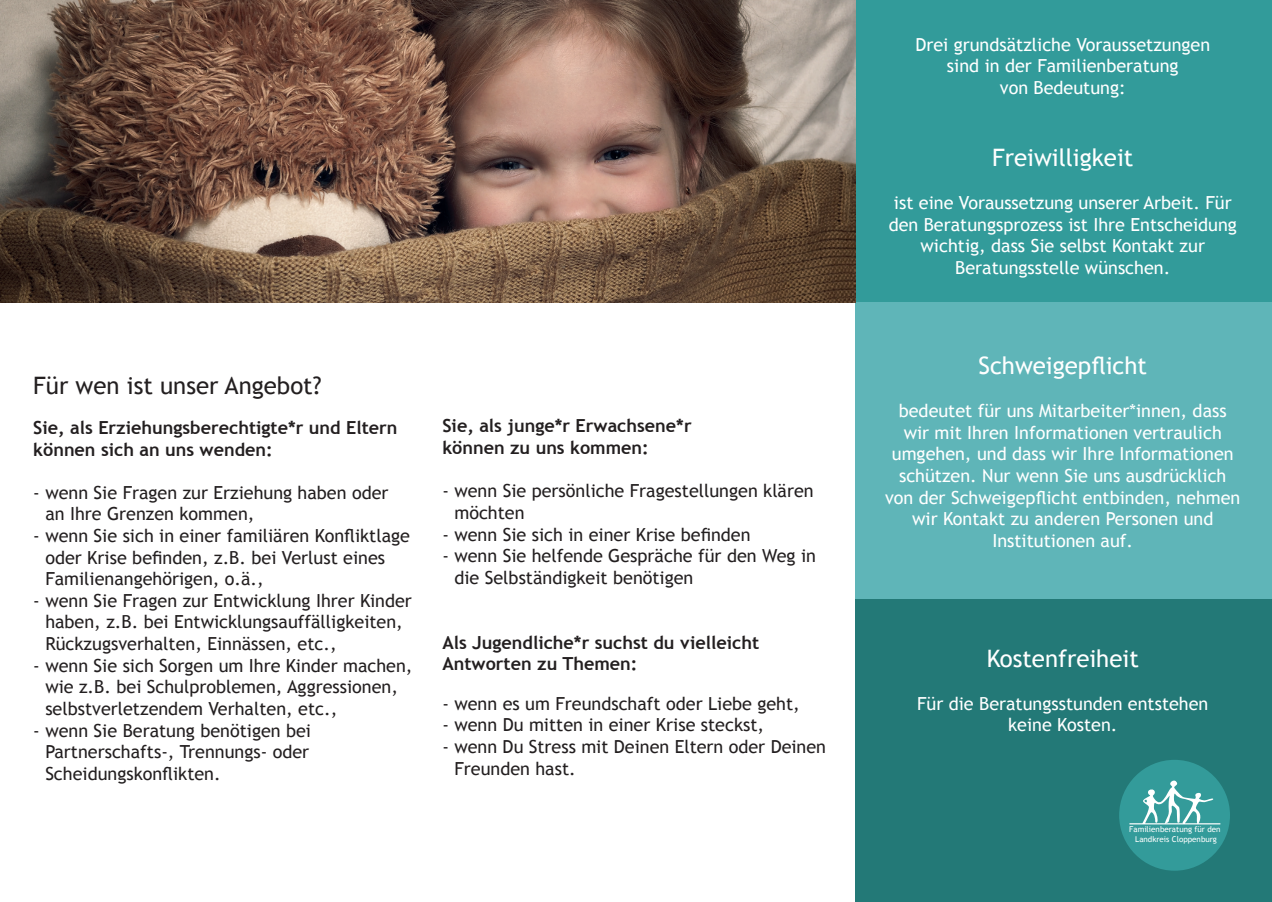
<style>
.page{position:relative;width:1272px;height:902px;background:#fff}
.page>*{position:absolute;margin:0;border:0;box-sizing:border-box;transform-origin:0 0}
.t1{font:24px "Trebuchet MS";color:#fff}
.t2{font:24px "Trebuchet MS";color:#231f20}
.t3{font:18px/21.6px "Trebuchet MS";color:#231f20}
.t4{font:18px/21.6px "Trebuchet MS";color:#fff;text-align:center}
.t5{font:700 18px/21.6px "Trebuchet MS";color:#231f20}
.t6{font:7.95px/9.6px "Trebuchet MS";color:#fff;text-align:center}
</style>
<div class="page">
<div style="left:855px;top:0;width:416px;height:302px;background:#329b9a"></div>
<div style="left:855px;top:302px;width:416px;height:298px;background:#5fb5b8"></div>
<div style="left:855px;top:600px;width:416px;height:301px;background:#237977"></div>
<img style="left:0;top:0;width:855px;height:302px">
<div style="left:1118px;top:759px;width:111px;height:111px;background:#339b9a;border-radius:50%"></div>
<svg style="left:1129px;top:780px;width:91px;height:44px"></svg>
<h1 class="t2" style="left:33px;top:371px;width:290px">Für wen ist unser Angebot?</h1>
<p class="t5" style="left:33px;top:416px;width:365px">Sie, als Erziehungsberechtigte*r und Eltern können sich an uns wenden:</p>
<p class="t3" style="left:45px;top:482px;width:345px;text-indent:-12px">- wenn Sie Fragen zur Erziehung haben oder an Ihre Grenzen kommen,</p>
<p class="t3" style="left:45px;top:525px;width:366px;text-indent:-12px">- wenn Sie sich in einer familiären Konfliktlage oder Krise befinden, z.B. bei Verlust eines<br>Familienangehörigen, o.ä.,</p>
<p class="t3" style="left:45px;top:590px;width:368px;text-indent:-12px">- wenn Sie Fragen zur Entwicklung Ihrer Kinder haben, z.B. bei Entwicklungsauffälligkeiten,<br>Rückzugsverhalten, Einnässen, etc.,</p>
<p class="t3" style="left:45px;top:654px;width:369px;text-indent:-12px">- wenn Sie sich Sorgen um Ihre Kinder machen, wie z.B. bei Schulproblemen, Aggressionen, selbstverletzendem Verhalten, etc.,</p>
<p class="t3" style="left:45px;top:719px;width:267px;text-align:justify;text-indent:-12px">- wenn Sie Beratung benötigen bei Partnerschafts-, Trennungs- oder Scheidungskonflikten.</p>
<p class="t5" style="left:442px;top:415px;width:251px">Sie, als junge*r Erwachsene*r können zu uns kommen:</p>
<p class="t3" style="left:454px;top:480px;width:361px;text-indent:-12px">- wenn Sie persönliche Fragestellungen klären möchten</p>
<p class="t3" style="left:442px;top:523px;width:310px">- wenn Sie sich in einer Krise befinden</p>
<p class="t3" style="left:454px;top:545px;width:363px;text-indent:-12px">- wenn Sie helfende Gespräche für den Weg in die Selbständigkeit benötigen</p>
<p class="t5" style="left:442px;top:631px;width:318px">Als Jugendliche*r suchst du vielleicht<br>Antworten zu Themen:</p>
<p class="t3" style="left:442px;top:692px;width:359px">- wenn es um Freundschaft oder Liebe geht,</p>
<p class="t3" style="left:442px;top:714px;width:323px">- wenn Du mitten in einer Krise steckst,</p>
<p class="t3" style="left:454px;top:736px;width:373px;text-indent:-12px">- wenn Du Stress mit Deinen Eltern oder Deinen<br>Freunden hast.</p>
<p class="t4" style="left:915px;top:34px;width:296px">Drei grundsätzliche Voraussetzungen sind in der Familienberatung<br>von Bedeutung:</p>
<h1 class="t1" style="left:992px;top:143px;width:143px">Freiwilligkeit</h1>
<p class="t4" style="left:888px;top:192px;width:350px">ist eine Voraussetzung unserer Arbeit. Für den Beratungsprozess ist Ihre Entscheidung wichtig, dass Sie selbst Kontakt zur Beratungsstelle wünschen.</p>
<h1 class="t1" style="left:978px;top:351px;width:170px">Schweigepflicht</h1>
<p class="t4" style="left:885px;top:400px;width:357px">bedeutet für uns Mitarbeiter*innen, dass wir mit Ihren Informationen vertraulich umgehen, und dass wir Ihre Informationen schützen. Nur wenn Sie uns ausdrücklich von der Schweigepflicht entbinden, nehmen wir Kontakt zu anderen Personen und Institutionen auf.</p>
<h1 class="t1" style="left:986px;top:643px;width:154px">Kostenfreiheit</h1>
<p class="t4" style="left:917px;top:692px;width:293px">Für die Beratungsstunden entstehen keine Kosten.</p>
<p class="t6" style="left:1129px;top:824px;width:93px">Familienberatung für den<br>Landkreis Cloppenburg</p>
</div>
